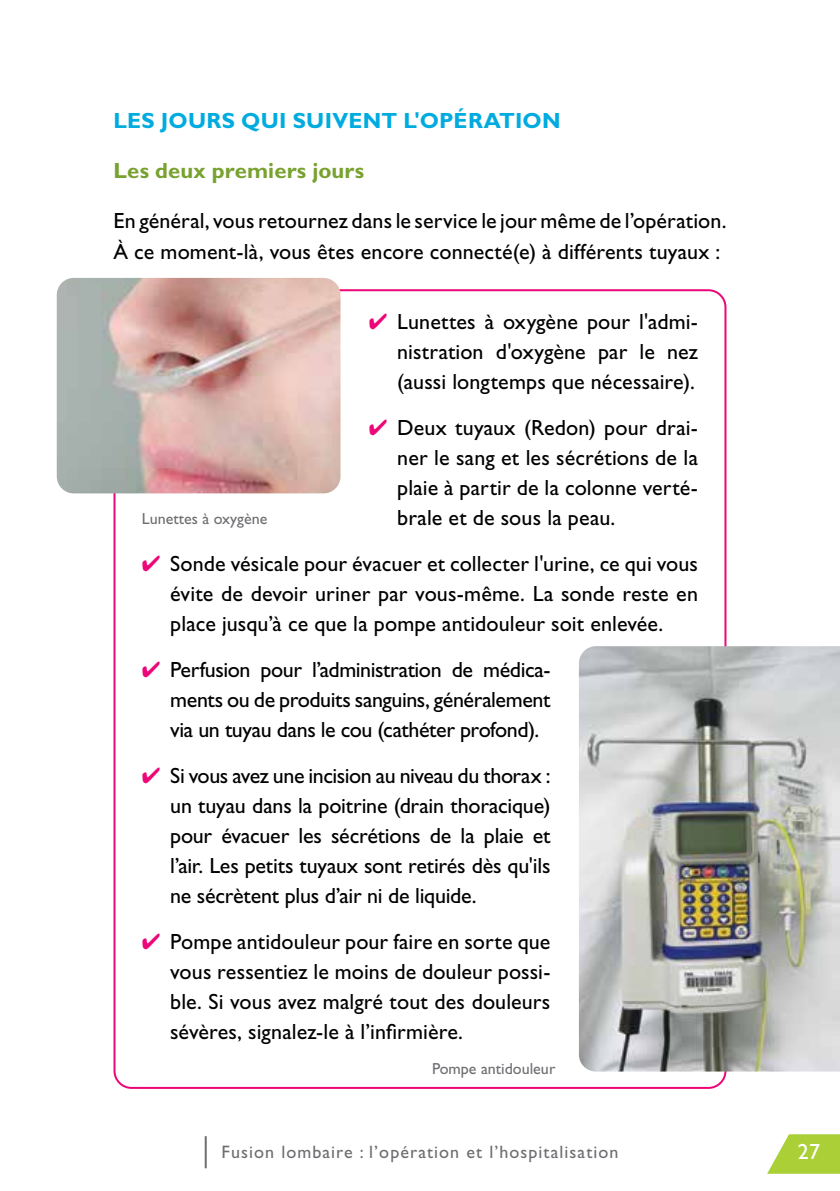
<style>
.page{position:relative;width:840px;height:1191px;background:#fff}
.page>*{position:absolute;margin:0;border:0;box-sizing:border-box;transform-origin:0 0}
.t1{font:22px/30px "Gill Sans Std";color:#000;text-align:justify}
.t2{font:700 22px "Gill Sans Std";letter-spacing:.01em;color:#00abdf}
.t3{font:700 22px "Gill Sans Std";letter-spacing:.005em;color:#78a22f}
.t4{font:22px "Gill Sans Std";color:#fff}
.t5{font:18px "Gill Sans Std";letter-spacing:.06em;color:#6d6e71}
.t6{font:16px "Gill Sans Std";color:#6d6e71}
.s1{color:#ed0677}
</style>
<div class="page">
<svg style="left:767px;top:1134px;width:72px;height:39px"></svg>
<hr style="left:205px;top:1136px;width:2px;height:32px;background:#6d6e71">
<img style="left:57px;top:278px;width:283px;height:215px">
<img style="left:579px;top:646px;width:260px;height:425px">
<p class="t2" style="left:113px;top:108px;width:448px">LES JOURS QUI SUIVENT L'OPÉRATION</p>
<p class="t3" style="left:113px;top:158px;width:252px">Les deux premiers jours</p>
<p class="t1" style="left:113px;top:206px;width:614px">En général, vous retournez dans le service le jour même de l’opération.<br>À ce moment-là, vous êtes encore connecté(e) à différents tuyaux :</p>
<p class="t1" style="left:397px;top:306px;width:302px;text-indent:-28px"><span class="s1">✔</span> Lunettes à oxygène pour l'admi&shy;nistration d'oxygène par le nez (aussi longtemps que nécessaire).</p>
<p class="t1" style="left:397px;top:412px;width:302px;text-indent:-28px"><span class="s1">✔</span> Deux tuyaux (Redon) pour drai&shy;ner le sang et les sécrétions de la plaie à partir de la colonne verté&shy;brale et de sous la peau.</p>
<p class="t1" style="left:170px;top:548px;width:529px;text-indent:-28px"><span class="s1">✔</span> Sonde vésicale pour évacuer et collecter l'urine, ce qui vous évite de devoir uriner par vous-même. La sonde reste en place jusqu’à ce que la pompe antidouleur soit enlevée.</p>
<p class="t1" style="left:170px;top:654px;width:381px;text-indent:-28px"><span class="s1">✔</span> Perfusion pour l’administration de médica&shy;ments ou de produits sanguins, généralement via un tuyau dans le cou (cathéter profond).</p>
<p class="t1" style="left:170px;top:760px;width:381px;text-indent:-28px"><span class="s1">✔</span> Si vous avez une incision au niveau du thorax : un tuyau dans la poitrine (drain thoracique) pour évacuer les sécrétions de la plaie et l’air. Les petits tuyaux sont retirés dès qu'ils ne sécrètent plus d’air ni de liquide.</p>
<p class="t1" style="left:170px;top:926px;width:381px;text-indent:-28px"><span class="s1">✔</span> Pompe antidouleur pour faire en sorte que vous ressentiez le moins de douleur possi&shy;ble. Si vous avez malgré tout des douleurs sévères, signalez-le à l’infirmière.</p>
<p class="t6" style="left:142px;top:509px;width:127px">Lunettes à oxygène</p>
<p class="t6" style="left:432px;top:1059px;width:125px">Pompe antidouleur</p>
<p class="t5" style="left:221px;top:1141px;width:398px">Fusion lombaire : l’opération et l’hospitalisation</p>
<p class="t4" style="left:797px;top:1138px;width:23px">27</p>
</div>
